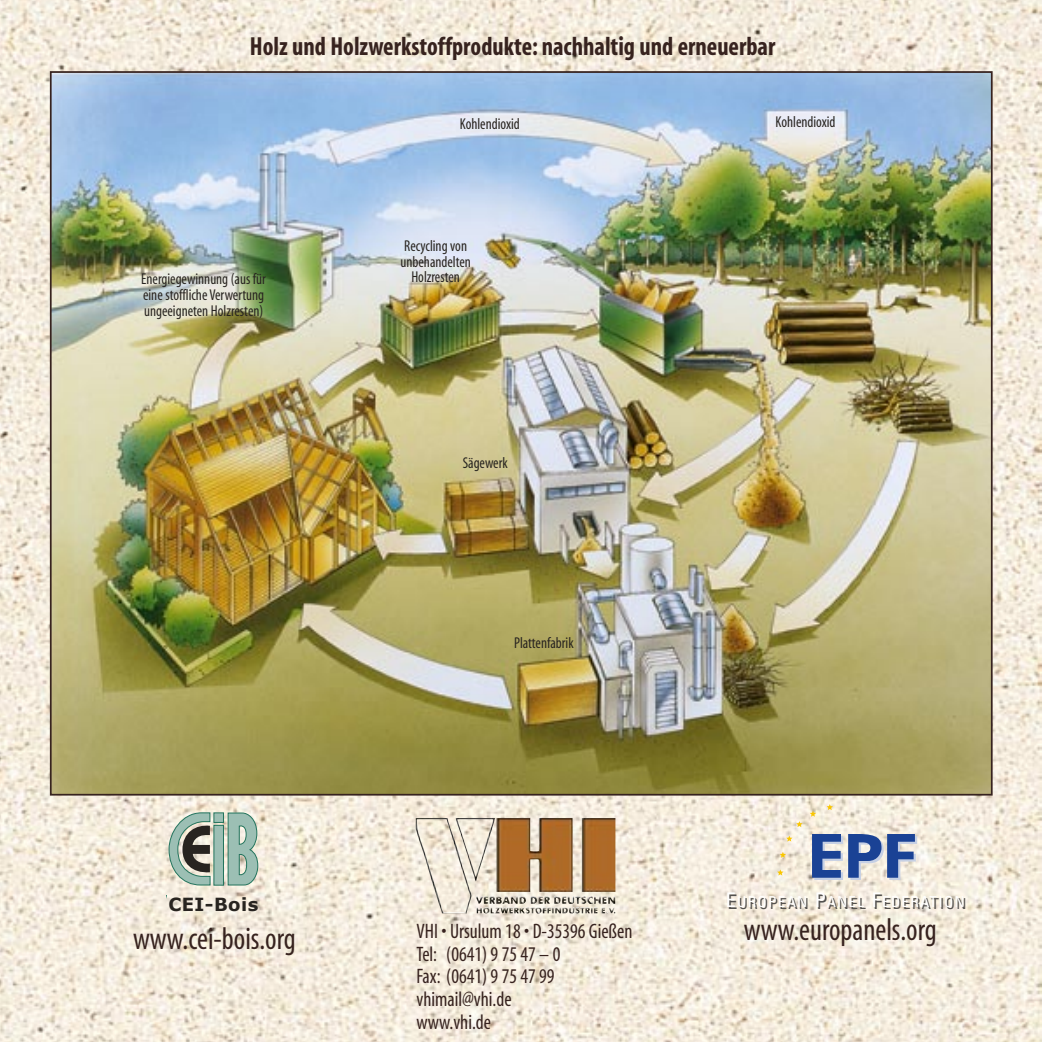
<style>
.page{position:relative;width:1042px;height:1042px;background:#fff}
.page>*{position:absolute;margin:0;border:0;box-sizing:border-box;transform-origin:0 0}
.t1{font:31.5px "Myriad MM 400 300";color:#37231f;scale:.95 1}
.t2{font:26.25px "Myriad MM 700 300";color:#37231f;scale:.95 1}
.t3{font:21px/22.8px "Myriad MM 400 300";color:#37231f;scale:.95 1}
.t4{font:700 18.03px "Verdana";letter-spacing:.025em;color:#282420}
.t5{font:15.75px/15.8px "Myriad MM 400 300";color:#282420;text-align:justify;scale:.95 1}
.t6{font:condensed 15.05px "Univers";letter-spacing:.09em;color:#53514f}
.s1{font-size:20.12px}
</style>
<div class="page">
<img style="left:0;top:0;width:1042px;height:1042px">
<p class="t2" style="left:250px;top:33px;width:554px">Holz und Holzwerkstoffprodukte: nachhaltig und erneuerbar</p>
<p class="t5" style="left:141px;top:272px;width:133px">Energiegewinnung (aus für eine stoffliche Verwertung ungeeigneten Holzresten)</p>
<p class="t5" style="left:460px;top:116px;width:65px">Kohlendioxid</p>
<p class="t5" style="left:775px;top:114px;width:65px">Kohlendioxid</p>
<p class="t5" style="left:400px;top:238px;width:76px;text-align:center">Recycling von unbehandelten<br>Holzresten</p>
<p class="t5" style="left:463px;top:456px;width:49px">Sägewerk</p>
<p class="t5" style="left:514px;top:636px;width:64px">Plattenfabrik</p>
<p class="t4" style="left:168px;top:892px;width:92px">CEI-Bois</p>
<p class="t6" style="left:727px;top:894px;width:240px"><span class="s1">E</span>UROPEAN <span class="s1">P</span>ANEL <span class="s1">F</span>EDERATION</p>
<p class="t1" style="left:133px;top:923px;width:173px">www.cei-bois.org</p>
<p class="t3" style="left:416px;top:920px;width:229px">VHI • Ursulum 18 • D-35396 Gießen<br>Tel: (0641) 9 75 47 – 0<br>Fax: (0641) 9 75 47 99 vhimail@vhi.de<br>www.vhi.de</p>
<p class="t1" style="left:744px;top:914px;width:204px">www.europanels.org</p>
</div>
